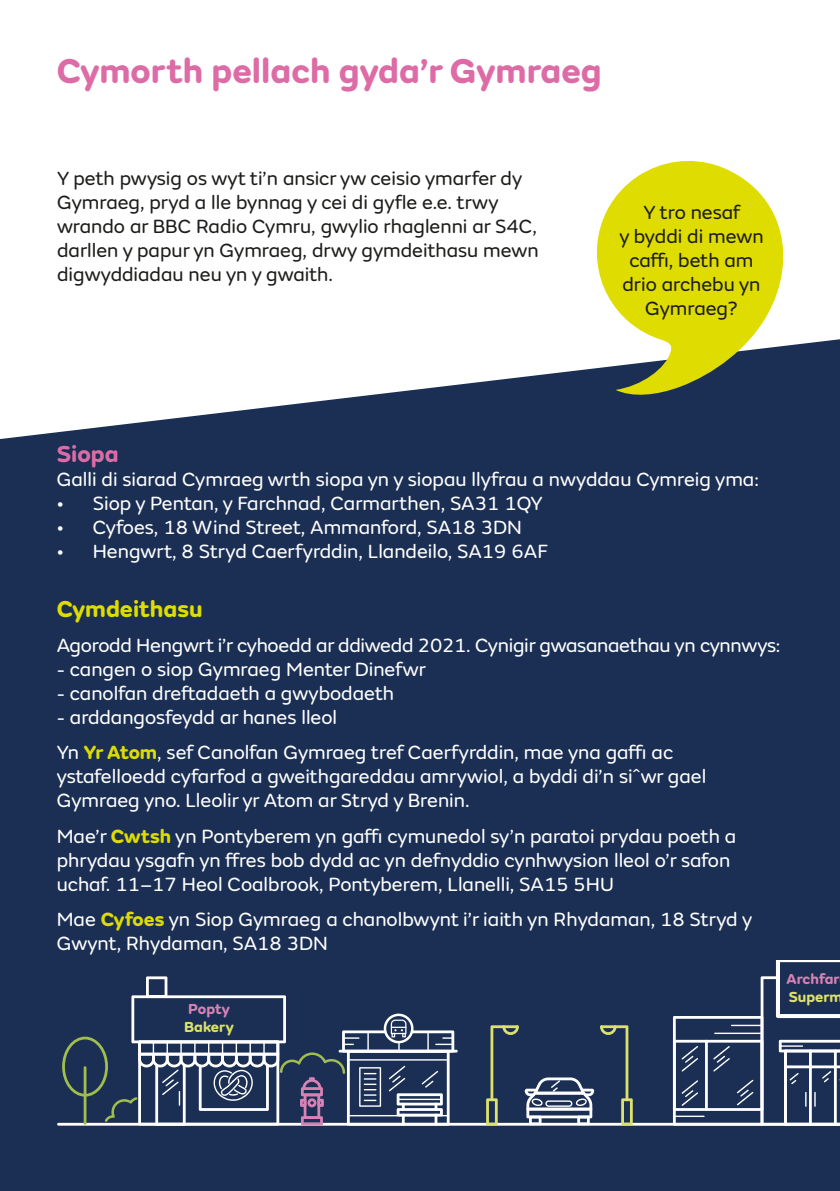
<style>
.page{position:relative;width:840px;height:1191px;background:#fff}
.page>*{position:absolute;margin:0;border:0;box-sizing:border-box;transform-origin:0 0}
.t1{font:700 36px "FS Aldrin";color:#dd6ca6}
.t2{font:700 24px "FS Aldrin";color:#dedc00}
.t3{font:700 24px "FS Aldrin";color:#dd6ca6}
.t4{font:20px/24px "FS Aldrin";color:#fff}
.t5{font:20px/24px "FS Aldrin";color:#1d1d1b;text-align:center}
.t6{font:700 15.2px "FS Aldrin";letter-spacing:-.005em;color:#d782b5}
.t7{font:700 15.2px "FS Aldrin";color:#dce16b}
.s1{font-weight:700;color:#dedc00}
</style>
<div class="page">
<svg style="left:0;top:339px;width:839px;height:378px;background:#374969"></svg>
<svg style="left:583px;top:161px;width:201px;height:237px;fill:#dedc00"></svg>
<div style="left:0;top:717px;width:839px;height:474px;background:#1b2f54"></div>
<svg style="left:57px;top:960px;width:783px;height:165px"></svg>
<h1 class="t1" style="left:57px;top:47px;width:546px">Cymorth pellach gyda’r Gymraeg</h1>
<p class="t5" style="left:57px;top:166px;width:482px;text-align:left">Y peth pwysig os wyt ti’n ansicr yw ceisio ymarfer dy Gymraeg, pryd a lle bynnag y cei di gyfle e.e. trwy wrando ar BBC Radio Cymru, gwylio rhaglenni ar S4C, darllen y papur yn Gymraeg, drwy gymdeithasu mewn digwyddiadau neu yn y gwaith.</p>
<p class="t5" style="left:619px;top:200px;width:146px">Y tro nesaf<br>y byddi di mewn caffi, beth am drio archebu yn<br>Gymraeg?</p>
<p class="t3" style="left:57px;top:438px;width:63px">Siopa</p>
<p class="t4" style="left:57px;top:467px;width:703px">Galli di siarad Cymraeg wrth siopa yn y siopau llyfrau a nwyddau Cymreig yma:</p>
<p class="t4" style="left:57px;top:491px;width:487px">• Siop y Pentan, y Farchnad, Carmarthen, SA31 1QY</p>
<p class="t4" style="left:57px;top:515px;width:466px">• Cyfoes, 18 Wind Street, Ammanford, SA18 3DN</p>
<p class="t4" style="left:57px;top:539px;width:492px">• Hengwrt, 8 Stryd Caerfyrddin, Llandeilo, SA19 6AF</p>
<p class="t2" style="left:57px;top:593px;width:147px">Cymdeithasu</p>
<p class="t4" style="left:57px;top:633px;width:724px">Agorodd Hengwrt i’r cyhoedd ar ddiwedd 2021. Cynigir gwasanaethau yn cynnwys:</p>
<p class="t4" style="left:57px;top:657px;width:370px">- cangen o siop Gymraeg Menter Dinefwr</p>
<p class="t4" style="left:57px;top:681px;width:338px">- canolfan dreftadaeth a gwybodaeth</p>
<p class="t4" style="left:57px;top:699px;width:617px;line-height:35.4px">- arddangosfeydd ar hanes lleol<br>Yn <span class="s1">Yr Atom</span>, sef Canolfan Gymraeg tref Caerfyrddin, mae yna gaffi ac</p>
<p class="t4" style="left:57px;top:764px;width:650px">ystafelloedd cyfarfod a gweithgareddau amrywiol, a byddi di’n siˆwr gael<br>Gymraeg yno. Lleolir yr Atom ar Stryd y Brenin.</p>
<p class="t4" style="left:57px;top:824px;width:680px">Mae’r <span class="s1">Cwtsh</span> yn Pontyberem yn gaffi cymunedol sy’n paratoi prydau poeth a phrydau ysgafn yn ffres bob dydd ac yn defnyddio cynhwysion lleol o’r safon uchaf. 11–17 Heol Coalbrook, Pontyberem, Llanelli, SA15 5HU</p>
<p class="t4" style="left:57px;top:907px;width:696px">Mae <span class="s1">Cyfoes</span> yn Siop Gymraeg a chanolbwynt i’r iaith yn Rhydaman, 18 Stryd y<br>Gwynt, Rhydaman, SA18 3DN</p>
<p class="t6" style="left:188px;top:999px;width:43px">Popty</p>
<p class="t7" style="left:184px;top:1017px;width:51px">Bakery</p>
<p class="t6" style="left:786px;top:969px;width:54px">Archfar</p>
<p class="t7" style="left:788px;top:987px;width:55px">Superm</p>
</div>
